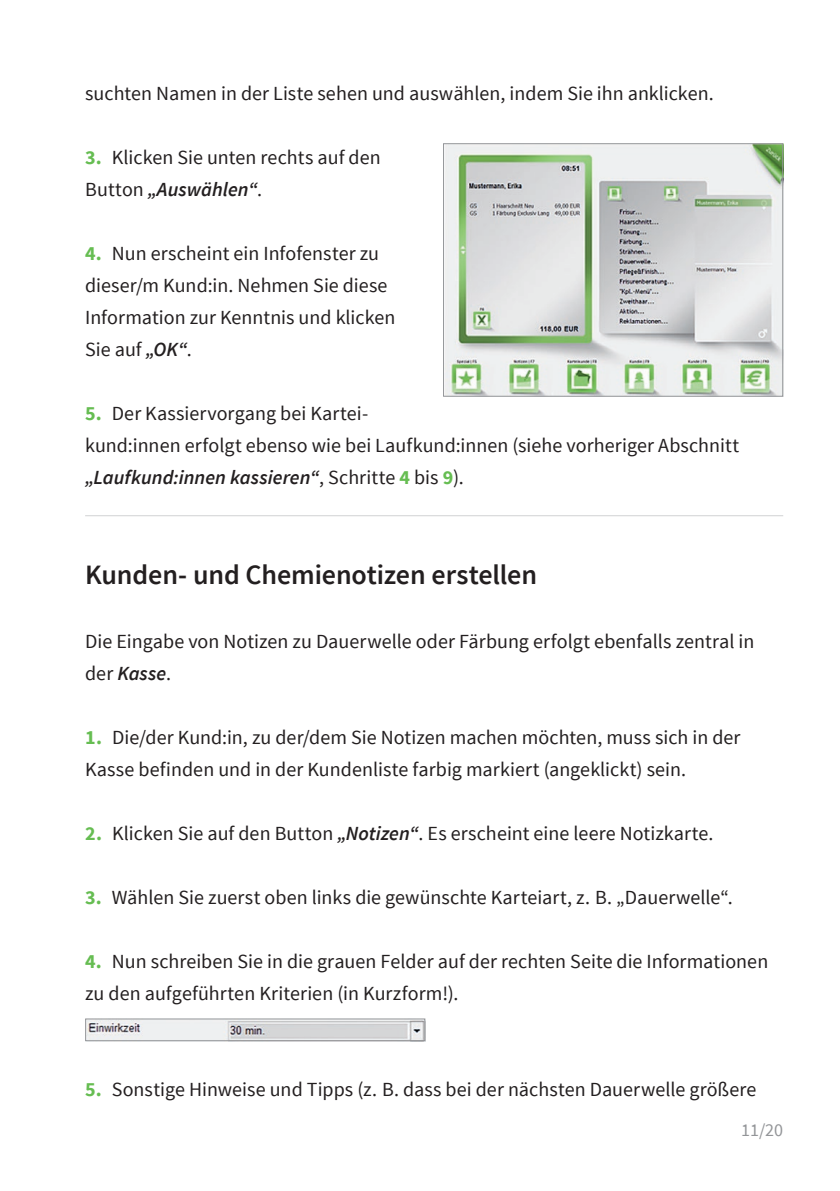
<style>
.page{position:relative;width:840px;height:1191px;background:#fff}
.page>*{position:absolute;margin:0;border:0;box-sizing:border-box;transform-origin:0 0}
.t1{font:600 28px "Source Sans Pro";letter-spacing:-.005em;color:#231f20}
.t2{font:20px/32px "Source Sans Pro";color:#231f20}
.t3{font:18px "Source Sans Pro";color:#939598}
.s1{font-weight:700;color:#66bd52}
.s2{font-weight:600;font-style:italic}
</style>
<div class="page">
<hr style="left:85px;top:515px;width:697px;height:1px;background:#d1d2d4">
<img style="left:445px;top:145px;width:335px;height:250px">
<div style="left:443px;top:143px;width:339px;height:254px;border:1px solid #939598"></div>
<img style="left:87px;top:1020px;width:336px;height:19px">
<div style="left:85px;top:1018px;width:340px;height:23px;border:1px solid #939598"></div>
<p class="t2" style="left:85px;top:78px;width:629px">suchten Namen in der Liste sehen und auswählen, indem Sie ihn anklicken.</p>
<p class="t2" style="left:85px;top:142px;width:297px"><span class="s1">3.</span> Klicken Sie unten rechts auf den<br>Button <span class="s2">„Auswählen“</span>.</p>
<p class="t2" style="left:85px;top:238px;width:311px"><span class="s1">4.</span> Nun erscheint ein Infofenster zu dieser/m Kund:in. Nehmen Sie diese<br>Information zur Kenntnis und klicken<br>Sie auf <span class="s2">„OK“</span>.</p>
<p class="t2" style="left:85px;top:398px;width:655px"><span class="s1">5.</span> Der Kassiervorgang bei Kartei-<br>kund:innen erfolgt ebenso wie bei Laufkund:innen (siehe vorheriger Abschnitt <span class="s2">„Laufkund:innen kassieren“</span>, Schritte <span class="s1">4</span> bis <span class="s1">9</span>).</p>
<h1 class="t1" style="left:85px;top:557px;width:453px">Kunden- und Chemienotizen erstellen</h1>
<p class="t2" style="left:85px;top:626px;width:670px">Die Eingabe von Notizen zu Dauerwelle oder Färbung erfolgt ebenfalls zentral in der <span class="s2">Kasse</span>.</p>
<p class="t2" style="left:85px;top:722px;width:656px"><span class="s1">1.</span> Die/der Kund:in, zu der/dem Sie Notizen machen möchten, muss sich in der<br>Kasse befinden und in der Kundenliste farbig markiert (angeklickt) sein.</p>
<p class="t2" style="left:85px;top:818px;width:629px"><span class="s1">2.</span> Klicken Sie auf den Button <span class="s2">„Notizen“</span>. Es erscheint eine leere Notizkarte.</p>
<p class="t2" style="left:85px;top:882px;width:648px"><span class="s1">3.</span> Wählen Sie zuerst oben links die gewünschte Karteiart, z. B. „Dauerwelle“.</p>
<p class="t2" style="left:85px;top:946px;width:684px"><span class="s1">4.</span> Nun schreiben Sie in die grauen Felder auf der rechten Seite die Informationen zu den aufgeführten Kriterien (in Kurzform!).</p>
<p class="t2" style="left:85px;top:1074px;width:672px"><span class="s1">5.</span> Sonstige Hinweise und Tipps (z. B. dass bei der nächsten Dauerwelle größere</p>
<p class="t3" style="left:740px;top:1119px;width:44px">11/20</p>
</div>
